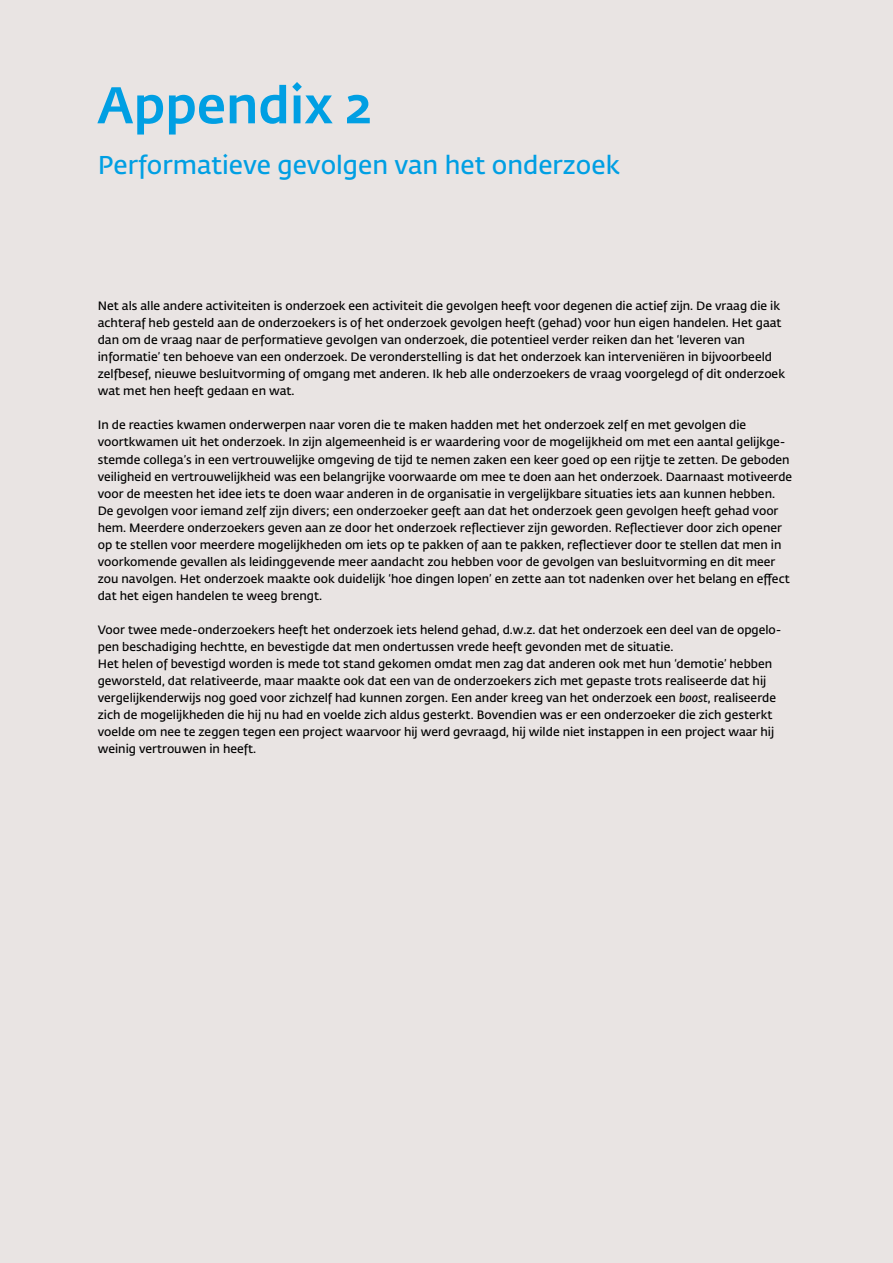
<style>
.page{position:relative;width:893px;height:1263px;background:#e9e4e3}
.page>*{position:absolute;margin:0;border:0;box-sizing:border-box;transform-origin:0 0}
.t1{font:500 51px "Fedra Sans Std";color:#009fe3}
.t2{font:600 25.5px "Fedra Sans Std";color:#009fe3}
.t3{font:600 12px/17px "Fedra Sans Std";color:#000}
.s1{font-style:italic}
</style>
<div class="page">
<h1 class="t1" style="left:98px;top:74px;width:275px">Appendix 2</h1>
<h2 class="t2" style="left:98px;top:150px;width:523px">Performatieve gevolgen van het onderzoek</h2>
<p class="t3" style="left:98px;top:298px;width:689px">Net als alle andere activiteiten is onderzoek een activiteit die gevolgen heeft voor degenen die actief zijn. De vraag die ik achteraf heb gesteld aan de onderzoekers is of het onderzoek gevolgen heeft (gehad) voor hun eigen handelen. Het gaat dan om de vraag naar de performatieve gevolgen van onderzoek, die potentieel verder reiken dan het ‘leveren van informatie’ ten behoeve van een onderzoek. De veronderstelling is dat het onderzoek kan interveniëren in bijvoorbeeld zelfbesef, nieuwe besluitvorming of omgang met anderen. Ik heb alle onderzoekers de vraag voorgelegd of dit onderzoek wat met hen heeft gedaan en wat.</p>
<p class="t3" style="left:98px;top:417px;width:696px">In de reacties kwamen onderwerpen naar voren die te maken hadden met het onderzoek zelf en met gevolgen die voortkwamen uit het onderzoek. In zijn algemeenheid is er waardering voor de mogelijkheid om met een aantal gelijkge&shy;stemde collega’s in een vertrouwelijke omgeving de tijd te nemen zaken een keer goed op een rijtje te zetten. De geboden veiligheid en vertrouwelijkheid was een belangrijke voorwaarde om mee te doen aan het onderzoek. Daarnaast motiveerde voor de meesten het idee iets te doen waar anderen in de organisatie in vergelijkbare situaties iets aan kunnen hebben.<br>De gevolgen voor iemand zelf zijn divers; een onderzoeker geeft aan dat het onderzoek geen gevolgen heeft gehad voor hem. Meerdere onderzoekers geven aan ze door het onderzoek reflectiever zijn geworden. Reflectiever door zich opener op te stellen voor meerdere mogelijkheden om iets op te pakken of aan te pakken, reflectiever door te stellen dat men in voorkomende gevallen als leidinggevende meer aandacht zou hebben voor de gevolgen van besluitvorming en dit meer zou navolgen. Het onderzoek maakte ook duidelijk ‘hoe dingen lopen’ en zette aan tot nadenken over het belang en effect dat het eigen handelen te weeg brengt.</p>
<p class="t3" style="left:98px;top:621px;width:685px">Voor twee mede-onderzoekers heeft het onderzoek iets helend gehad, d.w.z. dat het onderzoek een deel van de opgelo&shy;pen beschadiging hechtte, en bevestigde dat men ondertussen vrede heeft gevonden met de situatie.<br>Het helen of bevestigd worden is mede tot stand gekomen omdat men zag dat anderen ook met hun ‘demotie’ hebben geworsteld, dat relativeerde, maar maakte ook dat een van de onderzoekers zich met gepaste trots realiseerde dat hij vergelijkenderwijs nog goed voor zichzelf had kunnen zorgen. Een ander kreeg van het onderzoek een <span class="s1">boost</span>, realiseerde zich de mogelijkheden die hij nu had en voelde zich aldus gesterkt. Bovendien was er een onderzoeker die zich gesterkt voelde om nee te zeggen tegen een project waarvoor hij werd gevraagd, hij wilde niet instappen in een project waar hij weinig vertrouwen in heeft.</p>
</div>
